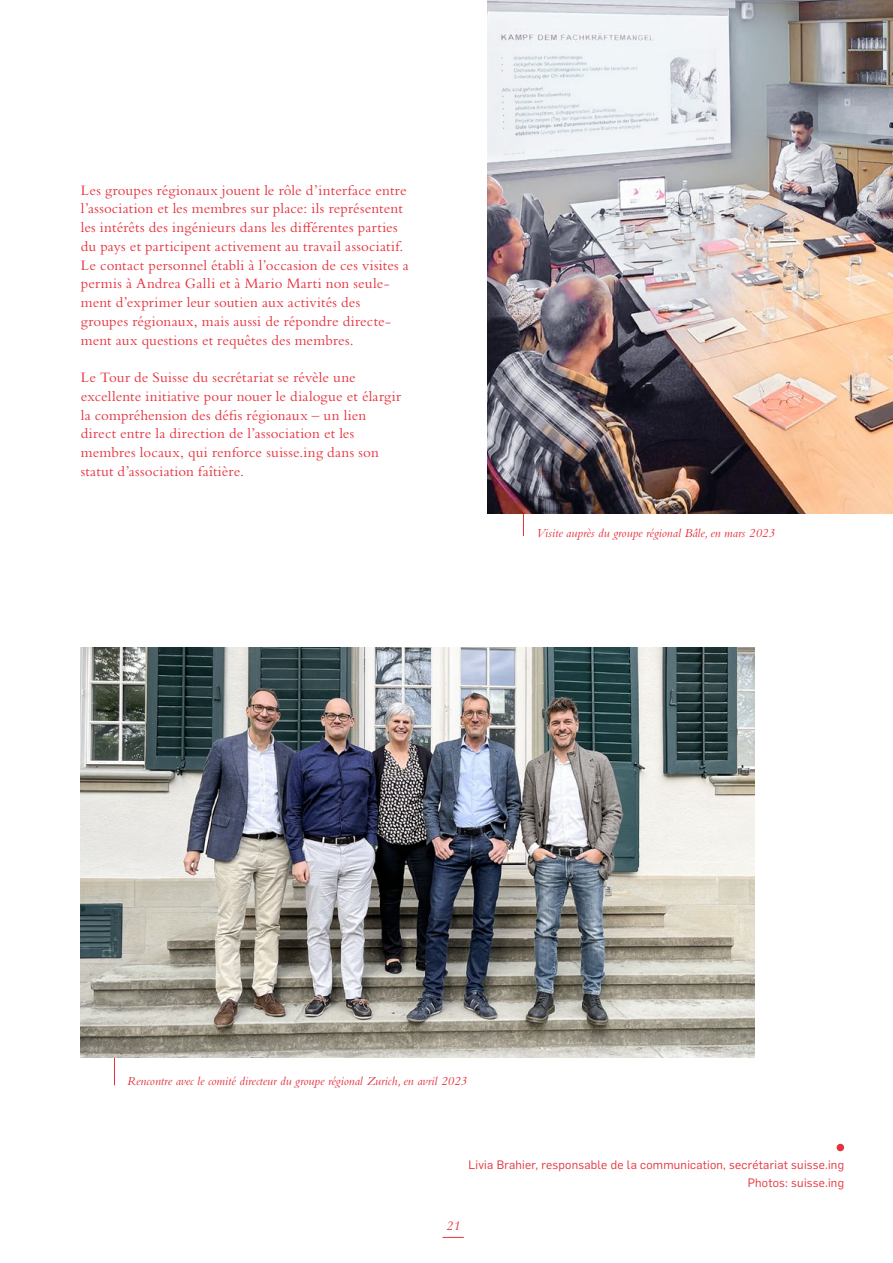
<style>
.page{position:relative;width:893px;height:1263px;background:#fff}
.page>*{position:absolute;margin:0;border:0;box-sizing:border-box;transform-origin:0 0}
.Lauftext{font:15px/18.8px "Bembo Std";letter-spacing:.01em;color:#e5323d}
.t1{font:italic 13.5px "Bembo Std";color:#e5323d}
.Legende{font:italic 12.75px "Bembo Std";color:#e5323d}
.Titel_Serifenlos{font:12px/18px "Flama";letter-spacing:.02em;color:#e5323d;text-align:right}
</style>
<div class="page">
<img style="left:487px;top:0;width:406px;height:513px">
<div style="left:837px;top:1144px;width:7px;height:7px;background:#e5323d;border-radius:50%"></div>
<svg style="left:114px;top:1057px;width:1px;height:28px"></svg>
<svg style="left:523px;top:514px;width:1px;height:22px"></svg>
<img style="left:81px;top:648px;width:674px;height:409px">
<svg style="left:443px;top:1237px;width:21px;height:1px"></svg>
<p class="Lauftext" style="left:81px;top:180px;width:330px">Les groupes régionaux jouent le rôle d’interface entre l’association et les membres sur place: ils représentent les intérêts des ingénieurs dans les différentes parties du pays et participent activement au travail associatif.<br>Le contact personnel établi à l’occasion de ces visites a permis à Andrea Galli et à Mario Marti non seule&shy;ment d’exprimer leur soutien aux activités des groupes régionaux, mais aussi de répondre directe&shy;ment aux questions et requêtes des membres.</p>
<p class="Lauftext" style="left:81px;top:368px;width:322px">Le Tour de Suisse du secrétariat se révèle une excellente initiative pour nouer le dialogue et élargir la compréhension des défis régionaux – un lien direct entre la direction de l’association et les membres locaux, qui renforce suisse.ing dans son statut d’association faîtière.</p>
<p class="Legende" style="left:536px;top:525px;width:240px">Visite auprès du groupe régional Bâle, en mars 2023</p>
<p class="Legende" style="left:127px;top:1073px;width:341px">Rencontre avec le comité directeur du groupe régional Zurich, en avril 2023</p>
<p class="Titel_Serifenlos" style="left:468px;top:1155px;width:377px">Livia Brahier, responsable de la communication, secrétariat suisse.ing<br>Photos: suisse.ing</p>
<p class="t1" style="left:446px;top:1217px;width:15px">21</p>
</div>
